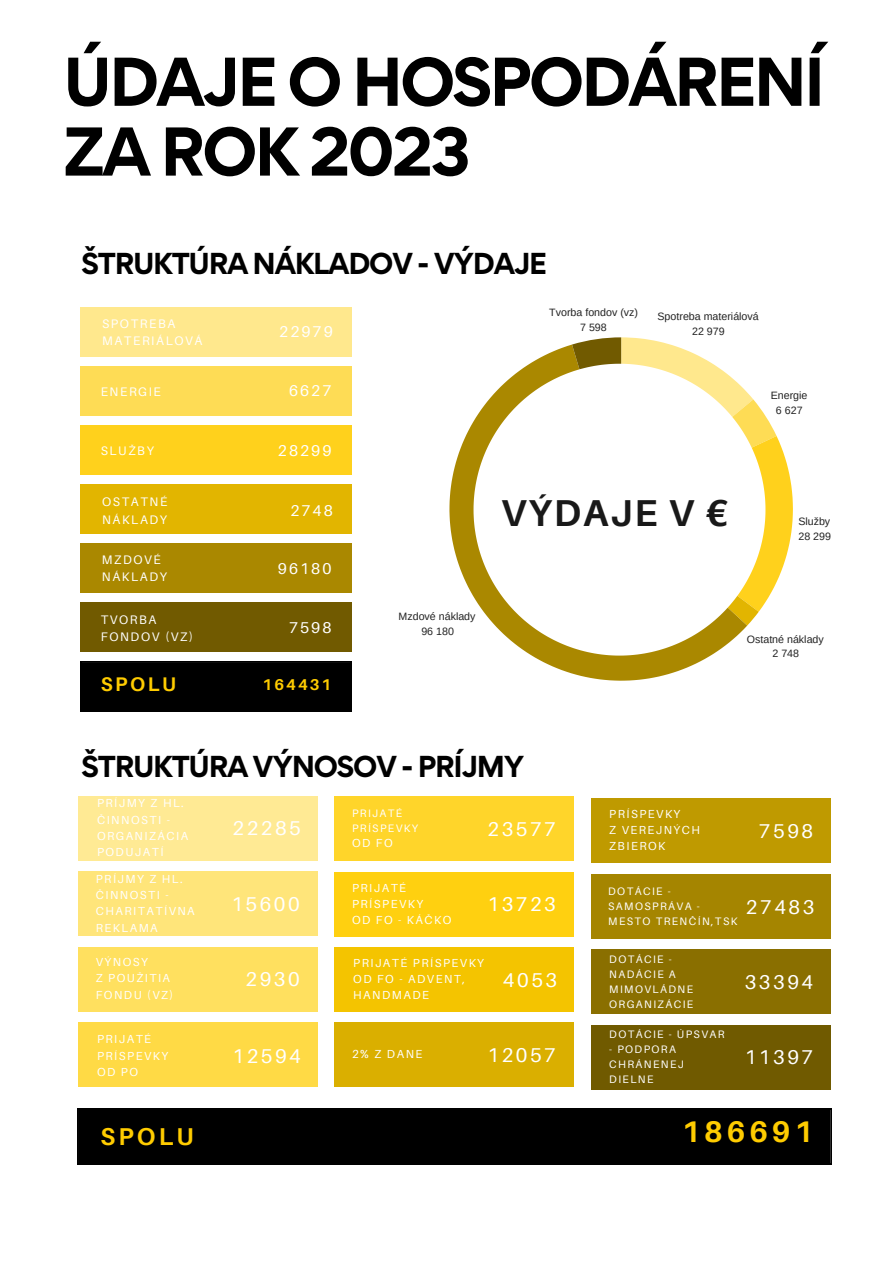
<style>
.page{position:relative;width:894px;height:1264px;background:#fff}
.page>*{position:absolute;margin:0;border:0;box-sizing:border-box;transform-origin:0 0}
.t1{font:700 61.5px/69.8px "Gordita";letter-spacing:-.05em;color:#000}
.t2{font:700 37.35px "Aileron";letter-spacing:.05em;color:#191919}
.t3{font:700 29.85px "Aileron";letter-spacing:.13em;color:#fc0}
.t4{font:700 27px "Gordita";letter-spacing:-.05em;color:#000}
.t5{font:700 24.3px "Aileron";letter-spacing:.13em;color:#fc0}
.t6{font:19.95px "Aileron";letter-spacing:.13em;color:#fff}
.t7{font:700 19.65px "Aileron";letter-spacing:.13em;color:#fc0}
.t8{font:15.6px "Aileron";letter-spacing:.13em;color:#fff}
.t9{font:700 15.6px "Aileron";letter-spacing:.13em;color:#fc0}
.t10{font:15.45px "Aileron";letter-spacing:.13em;color:#fff}
.t11{font:12.45px/17.1px "Aileron";letter-spacing:.13em;color:#fff}
.t12{font:11.7px/16.2px "Aileron";letter-spacing:.13em;color:#fff}
.t13{font:10.8px/15px "Aileron";letter-spacing:.13em;color:#fff}
.t14{font:10.65px/14.9px "Arimo";color:#222;text-align:center}
</style>
<div class="page">
<svg style="left:449px;top:344px;width:263px;height:336px"></svg>
<svg style="left:572px;top:337px;width:220px;height:266px"></svg>
<svg style="left:473px;top:364px;width:292px;height:291px"></svg>
<div style="left:80px;top:307px;width:271px;height:49px;background:#ffe88d"></div>
<div style="left:80px;top:661px;width:271px;height:50px;background:#000"></div>
<div style="left:80px;top:366px;width:271px;height:49px;background:#fedc55"></div>
<div style="left:80px;top:425px;width:271px;height:49px;background:#ffd11c"></div>
<div style="left:80px;top:484px;width:271px;height:50px;background:#e2b500"></div>
<div style="left:80px;top:543px;width:271px;height:50px;background:#a80"></div>
<div style="left:80px;top:602px;width:271px;height:50px;background:#715a00"></div>
<div style="left:78px;top:796px;width:239px;height:64px;background:#ffea94"></div>
<div style="left:78px;top:1108px;width:752px;height:56px;background:#000"></div>
<div style="left:78px;top:871px;width:239px;height:64px;background:#ffe57a"></div>
<div style="left:78px;top:947px;width:239px;height:64px;background:#ffe05f"></div>
<div style="left:78px;top:1022px;width:239px;height:64px;background:#ffda45"></div>
<div style="left:334px;top:796px;width:239px;height:64px;background:#ffd52a"></div>
<div style="left:334px;top:872px;width:239px;height:64px;background:#ffd010"></div>
<div style="left:334px;top:947px;width:239px;height:64px;background:#f4c400"></div>
<div style="left:334px;top:1022px;width:239px;height:64px;background:#daaf00"></div>
<div style="left:591px;top:798px;width:239px;height:64px;background:#bf9a00"></div>
<div style="left:591px;top:874px;width:239px;height:64px;background:#a58500"></div>
<div style="left:591px;top:949px;width:239px;height:64px;background:#8a6f00"></div>
<div style="left:591px;top:1025px;width:239px;height:64px;background:#705a00"></div>
<h1 class="t1" style="left:63px;top:46px;width:763px">ÚDAJE O HOSPODÁRENÍ<br>ZA ROK 2023</h1>
<h3 class="t4" style="left:82px;top:245px;width:467px">ŠTRUKTÚRA NÁKLADOV - VÝDAJE</h3>
<p class="t11" style="left:102px;top:315px;width:102px">SPOTREBA<br>MATERIÁLOVÁ</p>
<h3 class="t8" style="left:279px;top:322px;width:55px">22979</h3>
<h3 class="t10" style="left:251px;top:322px;width:54px">22979</h3>
<p class="t11" style="left:101px;top:382px;width:62px">ENERGIE</p>
<h3 class="t8" style="left:289px;top:381px;width:44px">6627</h3>
<p class="t11" style="left:101px;top:441px;width:55px">SLUŽBY</p>
<h3 class="t8" style="left:278px;top:440px;width:55px">28299</h3>
<p class="t14" style="left:549px;top:305px;width:90px">Tvorba fondov (vz)<br>7 598</p>
<p class="t14" style="left:657px;top:309px;width:103px">Spotreba materiálová<br>22 979</p>
<p class="t14" style="left:770px;top:387px;width:38px">Energie<br>6 627</p>
<p class="t11" style="left:102px;top:493px;width:67px">OSTATNÉ<br>NÁKLADY</p>
<h3 class="t8" style="left:290px;top:501px;width:44px">2748</h3>
<p class="t11" style="left:102px;top:551px;width:66px">MZDOVÉ<br>NÁKLADY</p>
<h3 class="t8" style="left:278px;top:559px;width:55px">96180</h3>
<p class="t11" style="left:101px;top:610px;width:94px">TVORBA<br>FONDOV (VZ)</p>
<h3 class="t8" style="left:289px;top:618px;width:44px">7598</h3>
<h3 class="t7" style="left:101px;top:672px;width:77px">SPOLU</h3>
<h3 class="t9" style="left:262px;top:674px;width:70px">164431</h3>
<h2 class="t2" style="left:500px;top:489px;width:229px">VÝDAJE V €</h2>
<p class="t14" style="left:798px;top:514px;width:34px;text-align:left">Služby<br>28 299</p>
<p class="t14" style="left:398px;top:608px;width:78px">Mzdové náklady<br>96 180</p>
<p class="t14" style="left:746px;top:631px;width:78px">Ostatné náklady<br>2 748</p>
<h3 class="t4" style="left:82px;top:748px;width:444px">ŠTRUKTÚRA VÝNOSOV - PRÍJMY</h3>
<p class="t12" style="left:97px;top:794px;width:93px">PRÍJMY Z HL.<br>ČINNOSTI -<br>ORGANIZÁCIA<br>PODUJATÍ</p>
<h3 class="t6" style="left:232px;top:815px;width:70px">22285</h3>
<p class="t13" style="left:352px;top:805px;width:68px">PRIJATÉ<br>PRÍSPEVKY</p>
<p class="t12" style="left:352px;top:834px;width:42px">OD FO</p>
<h3 class="t6" style="left:487px;top:816px;width:70px">23577</h3>
<p class="t12" style="left:609px;top:805px;width:92px">PRÍSPEVKY<br>Z VEREJNÝCH<br>ZBIEROK</p>
<h3 class="t6" style="left:758px;top:818px;width:56px">7598</h3>
<p class="t12" style="left:96px;top:870px;width:100px">PRÍJMY Z HL.<br>ČINNOSTI -<br>CHARITATÍVNA<br>REKLAMA</p>
<p class="t12" style="left:96px;top:953px;width:79px">VÝNOSY<br>Z POUŽITIA<br>FONDU (VZ)</p>
<h3 class="t6" style="left:231px;top:891px;width:70px">15600</h3>
<h3 class="t6" style="left:245px;top:966px;width:56px">2930</h3>
<p class="t12" style="left:352px;top:879px;width:101px">PRIJATÉ<br>PRÍSPEVKY<br>OD FO - KÁČKO</p>
<p class="t12" style="left:353px;top:954px;width:132px">PRIJATÉ PRÍSPEVKY<br>OD FO - ADVENT,<br>HANDMADE</p>
<h3 class="t6" style="left:487px;top:891px;width:70px">13723</h3>
<h3 class="t6" style="left:503px;top:967px;width:56px">4053</h3>
<p class="t13" style="left:608px;top:883px;width:131px">DOTÁCIE -<br>SAMOSPRÁVA -<br>MESTO TRENČÍN,TSK</p>
<h3 class="t6" style="left:745px;top:895px;width:70px">27483</h3>
<p class="t13" style="left:609px;top:951px;width:86px">DOTÁCIE -<br>NADÁCIE A<br>MIMOVLÁDNE<br>ORGANIZÁCIE</p>
<h3 class="t6" style="left:744px;top:969px;width:70px">33394</h3>
<p class="t12" style="left:97px;top:1030px;width:73px">PRIJATÉ<br>PRÍSPEVKY<br>OD PO</p>
<h3 class="t6" style="left:232px;top:1043px;width:70px">12594</h3>
<p class="t12" style="left:352px;top:1045px;width:72px">2% Z DANE</p>
<h3 class="t6" style="left:487px;top:1042px;width:70px">12057</h3>
<p class="t13" style="left:609px;top:1026px;width:117px">DOTÁCIE - ÚPSVAR</p>
<p class="t13" style="left:609px;top:1041px;width:76px">- PODPORA<br>CHRÁNENEJ<br>DIELNE</p>
<h3 class="t6" style="left:744px;top:1044px;width:70px">11397</h3>
<h3 class="t5" style="left:100px;top:1121px;width:95px">SPOLU</h3>
<h3 class="t3" style="left:681px;top:1112px;width:133px">186691</h3>
</div>
